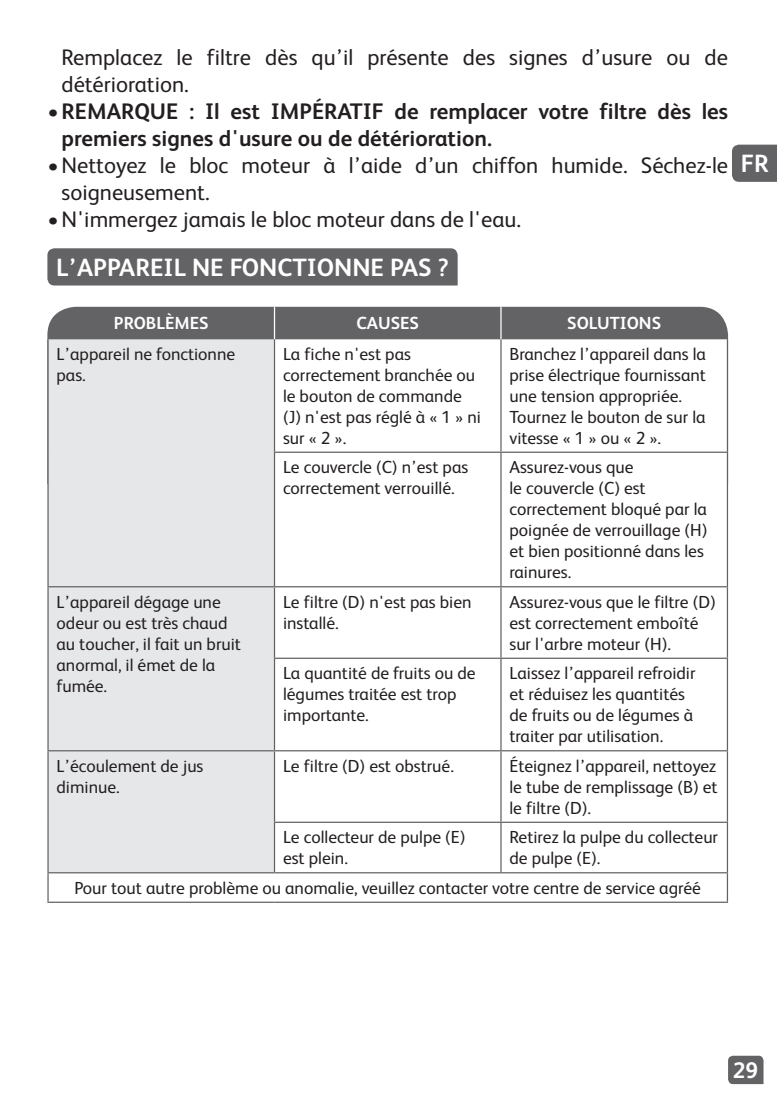
<style>
.page{position:relative;width:777px;height:1104px;background:#fff}
.page>*{position:absolute;margin:0;border:0;box-sizing:border-box;transform-origin:0 0}
.t1{font:700 25px "FS Albert";color:#fff}
.t2{font:22.5px/27px "FS Albert";color:#231f20}
.t3{font:700 22.5px/27px "FS Albert";color:#231f20}
.t4{font:700 22.5px "FS Albert";color:#fff}
.t5{font:17.5px/21px "FS Albert";color:#231f20}
.t6{font:700 17.5px "FS Albert";color:#fff}
.s1{font-weight:400}
</style>
<div class="page">
<svg style="left:728px;top:1055px;width:35px;height:29px"></svg>
<div style="left:732px;top:145px;width:45px;height:37px;background:#636366"></div>
<div style="left:47px;top:307px;width:681px;height:32px;background:#636366"></div>
<div style="left:49px;top:339px;width:225px;height:533px;background:#e6e7e9"></div>
<svg style="left:275px;top:339px;width:451px;height:533px"></svg>
<hr style="left:726px;top:339px;width:2px;height:112px;background:#636366">
<hr style="left:726px;top:453px;width:2px;height:133px;background:#636366">
<hr style="left:726px;top:587px;width:2px;height:70px;background:#636366">
<hr style="left:726px;top:659px;width:2px;height:91px;background:#636366">
<hr style="left:726px;top:751px;width:2px;height:70px;background:#636366">
<hr style="left:726px;top:822px;width:2px;height:50px;background:#636366">
<hr style="left:726px;top:873px;width:2px;height:28px;background:#636366">
<hr style="left:274px;top:451px;width:227px;height:2px;background:#636366">
<hr style="left:500px;top:453px;width:1px;height:133px;background:#636366">
<hr style="left:274px;top:586px;width:227px;height:1px;background:#636366">
<hr style="left:500px;top:307px;width:1px;height:32px;background:#fff">
<hr style="left:274px;top:307px;width:1px;height:32px;background:#fff">
<hr style="left:47px;top:339px;width:2px;height:113px;background:#636366">
<hr style="left:47px;top:452px;width:2px;height:134px;background:#636366">
<hr style="left:274px;top:339px;width:1px;height:112px;background:#636366">
<hr style="left:500px;top:339px;width:1px;height:112px;background:#636366">
<hr style="left:274px;top:453px;width:1px;height:133px;background:#636366">
<hr style="left:501px;top:451px;width:227px;height:2px;background:#636366">
<hr style="left:47px;top:587px;width:2px;height:71px;background:#636366">
<hr style="left:47px;top:658px;width:2px;height:92px;background:#636366">
<hr style="left:47px;top:586px;width:227px;height:1px;background:#636366">
<hr style="left:274px;top:587px;width:1px;height:70px;background:#636366">
<hr style="left:500px;top:587px;width:1px;height:70px;background:#636366">
<hr style="left:501px;top:586px;width:227px;height:1px;background:#636366">
<hr style="left:274px;top:657px;width:227px;height:2px;background:#636366">
<hr style="left:274px;top:659px;width:1px;height:91px;background:#636366">
<hr style="left:500px;top:659px;width:1px;height:91px;background:#636366">
<hr style="left:501px;top:657px;width:227px;height:2px;background:#636366">
<hr style="left:47px;top:751px;width:2px;height:71px;background:#636366">
<hr style="left:47px;top:822px;width:2px;height:50px;background:#636366">
<hr style="left:47px;top:750px;width:227px;height:1px;background:#636366">
<hr style="left:274px;top:750px;width:227px;height:1px;background:#636366">
<hr style="left:274px;top:751px;width:1px;height:70px;background:#636366">
<hr style="left:500px;top:751px;width:1px;height:70px;background:#636366">
<hr style="left:501px;top:750px;width:227px;height:1px;background:#636366">
<hr style="left:274px;top:821px;width:227px;height:1px;background:#636366">
<hr style="left:274px;top:822px;width:1px;height:50px;background:#636366">
<hr style="left:500px;top:822px;width:1px;height:50px;background:#636366">
<hr style="left:501px;top:821px;width:227px;height:1px;background:#636366">
<hr style="left:47px;top:873px;width:2px;height:28px;background:#636366">
<hr style="left:47px;top:872px;width:227px;height:1px;background:#636366">
<hr style="left:274px;top:872px;width:227px;height:1px;background:#636366">
<hr style="left:501px;top:872px;width:227px;height:1px;background:#636366">
<hr style="left:47px;top:901px;width:227px;height:1px;background:#636366">
<hr style="left:274px;top:901px;width:227px;height:1px;background:#636366">
<hr style="left:501px;top:901px;width:227px;height:1px;background:#636366">
<div style="left:47px;top:248px;width:410px;height:37px;background:#636366"></div>
<p class="t2" style="left:62px;top:44px;width:668px">Remplacez le filtre dès qu’il présente des signes d’usure ou de détérioration.</p>
<p class="t3" style="left:62px;top:98px;width:668px;text-indent:-14px"><span class="s1">•</span>REMARQUE : Il est IMPÉRATIF de remplacer votre filtre dès les premiers signes d'usure ou de détérioration.</p>
<p class="t2" style="left:62px;top:152px;width:668px;text-indent:-14px">•Nettoyez le bloc moteur à l’aide d’un chiffon humide. Séchez-le soigneusement.</p>
<p class="t2" style="left:47px;top:206px;width:475px">•N'immergez jamais le bloc moteur dans de l'eau.</p>
<h1 class="t1" style="left:56px;top:253px;width:394px">L’APPAREIL NE FONCTIONNE PAS ?</h1>
<p class="t6" style="left:114px;top:313px;width:96px">PROBLÈMES</p>
<p class="t6" style="left:356px;top:313px;width:64px">CAUSES</p>
<p class="t6" style="left:567px;top:313px;width:95px">SOLUTIONS</p>
<p class="t5" style="left:57px;top:343px;width:180px">L’appareil ne fonctionne pas.</p>
<p class="t5" style="left:283px;top:343px;width:199px">La fiche n'est pas correctement branchée ou le bouton de commande (J) n'est pas réglé à « 1 » ni sur « 2 ».</p>
<p class="t5" style="left:509px;top:343px;width:198px">Branchez l’appareil dans la prise électrique fournissant une tension appropriée.<br>Tournez le bouton de sur la vitesse « 1 » ou « 2 ».</p>
<p class="t5" style="left:283px;top:456px;width:187px">Le couvercle (C) n’est pas correctement verrouillé.</p>
<p class="t5" style="left:509px;top:456px;width:199px">Assurez-vous que<br>le couvercle (C) est correctement bloqué par la poignée de verrouillage (H) et bien positionné dans les rainures.</p>
<p class="t5" style="left:57px;top:591px;width:186px">L’appareil dégage une odeur ou est très chaud au toucher, il fait un bruit anormal, il émet de la fumée.</p>
<p class="t5" style="left:283px;top:591px;width:190px">Le filtre (D) n'est pas bien installé.</p>
<p class="t5" style="left:509px;top:591px;width:208px">Assurez-vous que le filtre (D) est correctement emboîté sur l'arbre moteur (H).</p>
<p class="t5" style="left:283px;top:662px;width:194px">La quantité de fruits ou de légumes traitée est trop importante.</p>
<p class="t5" style="left:509px;top:662px;width:188px">Laissez l’appareil refroidir et réduisez les quantités de fruits ou de légumes à traiter par utilisation.</p>
<p class="t5" style="left:57px;top:755px;width:148px">L’écoulement de jus diminue.</p>
<p class="t5" style="left:283px;top:755px;width:172px">Le filtre (D) est obstrué.</p>
<p class="t5" style="left:509px;top:755px;width:210px;text-align:justify">Éteignez l’appareil, nettoyez le tube de remplissage (B) et le filtre (D).</p>
<p class="t5" style="left:283px;top:826px;width:184px">Le collecteur de pulpe (E) est plein.</p>
<p class="t5" style="left:509px;top:826px;width:210px">Retirez la pulpe du collecteur de pulpe (E).</p>
<p class="t5" style="left:74px;top:877px;width:628px">Pour tout autre problème ou anomalie, veuillez contacter votre centre de service agréé</p>
<h1 class="t1" style="left:740px;top:149px;width:30px">FR</h1>
<p class="t4" style="left:733px;top:1057px;width:27px">29</p>
</div>
